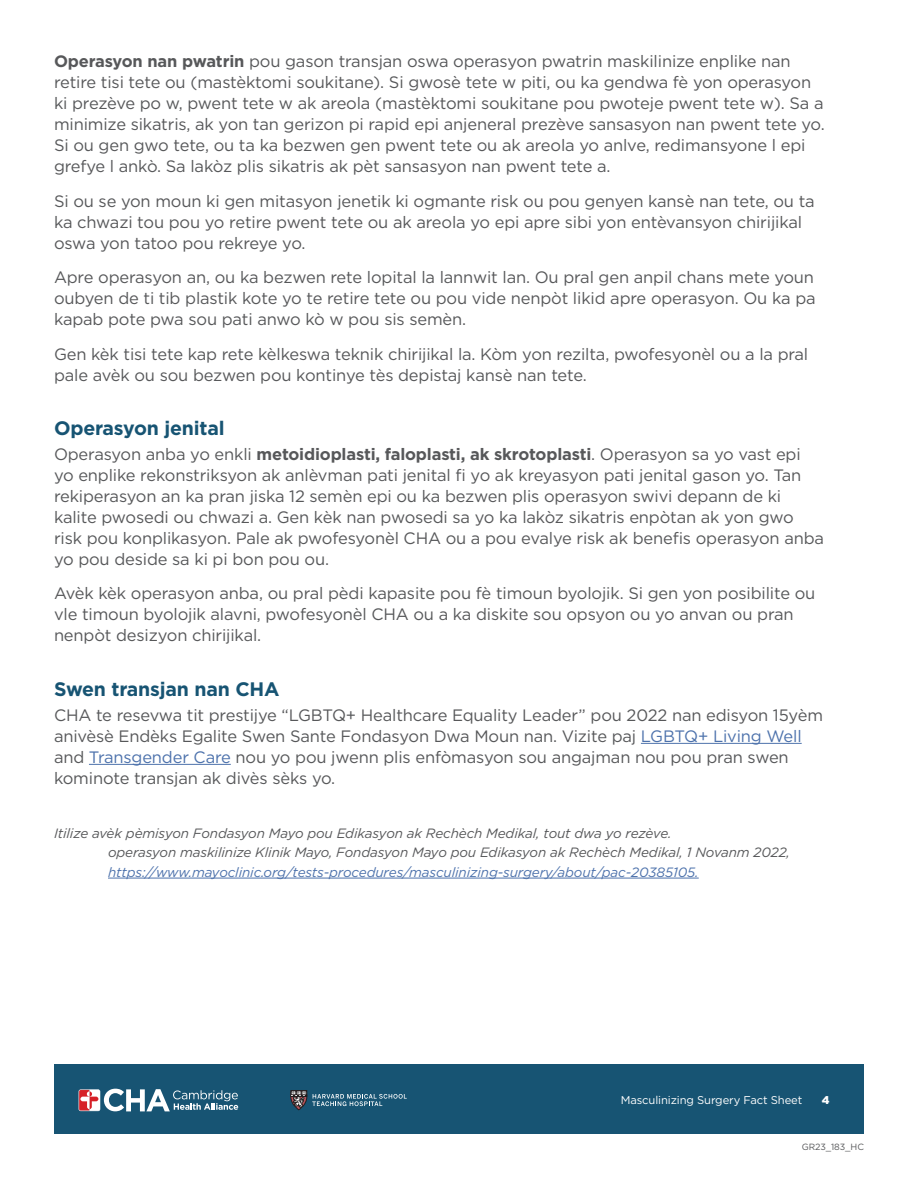
<style>
.page{position:relative;width:918px;height:1188px;background:#fff}
.page>*{position:absolute;margin:0;border:0;box-sizing:border-box;transform-origin:0 0}
.Subhead{font:700 19.5px "Gotham";letter-spacing:-.01em;color:#175473}
.Body{font:16.5px/21px "Gotham";letter-spacing:-.01em;color:#57585a}
.Body-2{font:italic 13.5px "Gotham";letter-spacing:-.01em;color:#57585a}
.Body-3{font:italic 13.5px "Gotham";letter-spacing:-.01em;color:#4d72ac}
.t1{font:11.25px "Gotham";letter-spacing:-.01em;color:#fff}
.t2{font:900 11.25px "Gotham";color:#fff}
.Body-4{font:9px "Gotham";letter-spacing:-.01em;color:#57585a}
.s1{font-weight:700}
.s2{color:#4d72ac}
</style>
<div class="page">
<div style="left:54px;top:1065px;width:810px;height:69px;background:#175473"></div>
<svg style="left:79px;top:1089px;width:159px;height:22px"></svg>
<svg style="left:291px;top:1090px;width:116px;height:20px"></svg>
<hr style="left:641px;top:743px;width:161px;height:1px;background:#4d72ac">
<hr style="left:89px;top:764px;width:142px;height:1px;background:#4d72ac">
<hr style="left:108px;top:878px;width:591px;height:1px;background:#4d72ac">
<p class="Body" style="left:54px;top:51px;width:772px"><span class="s1">Operasyon nan pwatrin</span> pou gason transjan oswa operasyon pwatrin maskilinize enplike nan retire tisi tete ou (mastèktomi soukitane). Si gwosè tete w piti, ou ka gendwa fè yon operasyon ki prezève po w, pwent tete w ak areola (mastèktomi soukitane pou pwoteje pwent tete w). Sa a minimize sikatris, ak yon tan gerizon pi rapid epi anjeneral prezève sansasyon nan pwent tete yo.<br>Si ou gen gwo tete, ou ta ka bezwen gen pwent tete ou ak areola yo anlve, redimansyone l epi grefye l ankò. Sa lakòz plis sikatris ak pèt sansasyon nan pwent tete a.</p>
<p class="Body" style="left:54px;top:190px;width:762px">Si ou se yon moun ki gen mitasyon jenetik ki ogmante risk ou pou genyen kansè nan tete, ou ta ka chwazi tou pou yo retire pwent tete ou ak areola yo epi apre sibi yon entèvansyon chirijikal oswa yon tatoo pou rekreye yo.</p>
<p class="Body" style="left:54px;top:267px;width:763px;text-align:justify">Apre operasyon an, ou ka bezwen rete lopital la lannwit lan. Ou pral gen anpil chans mete youn oubyen de ti tib plastik kote yo te retire tete ou pou vide nenpòt likid apre operasyon. Ou ka pa kapab pote pwa sou pati anwo kò w pou sis semèn.</p>
<p class="Body" style="left:54px;top:343px;width:756px">Gen kèk tisi tete kap rete kèlkeswa teknik chirijikal la. Kòm yon rezilta, pwofesyonèl ou a la pral pale avèk ou sou bezwen pou kontinye tès depistaj kansè nan tete.</p>
<p class="Subhead" style="left:54px;top:416px;width:172px">Operasyon jenital</p>
<p class="Body" style="left:54px;top:443px;width:772px">Operasyon anba yo enkli <span class="s1">metoidioplasti, faloplasti, ak skrotoplasti</span>. Operasyon sa yo vast epi yo enplike rekonstriksyon ak anlèvman pati jenital fi yo ak kreyasyon pati jenital gason yo. Tan rekiperasyon an ka pran jiska 12 semèn epi ou ka bezwen plis operasyon swivi depann de ki kalite pwosedi ou chwazi a. Gen kèk nan pwosedi sa yo ka lakòz sikatris enpòtan ak yon gwo risk pou konplikasyon. Pale ak pwofesyonèl CHA ou a pou evalye risk ak benefis operasyon anba yo pou deside sa ki pi bon pou ou.</p>
<p class="Body" style="left:54px;top:583px;width:763px">Avèk kèk operasyon anba, ou pral pèdi kapasite pou fè timoun byolojik. Si gen yon posibilite ou vle timoun byolojik alavni, pwofesyonèl CHA ou a ka diskite sou opsyon ou yo anvan ou pran nenpòt desizyon chirijikal.</p>
<p class="Subhead" style="left:54px;top:676px;width:227px">Swen transjan nan CHA</p>
<p class="Body" style="left:54px;top:704px;width:771px">CHA te resevwa tit prestijye “LGBTQ+ Healthcare Equality Leader” pou 2022 nan edisyon 15yèm anivèsè Endèks Egalite Swen Sante Fondasyon Dwa Moun nan. Vizite paj <span class="s2">LGBTQ+ Living Well </span>and <span class="s2">Transgender Care</span> nou yo pou jwenn plis enfòmasyon sou angajman nou pou pran swen kominote transjan ak divès sèks yo.</p>
<p class="Body-2" style="left:54px;top:824px;width:619px">Itilize avèk pèmisyon Fondasyon Mayo pou Edikasyon ak Rechèch Medikal, tout dwa yo rezève.</p>
<p class="Body-2" style="left:108px;top:844px;width:684px">operasyon maskilinize Klinik Mayo, Fondasyon Mayo pou Edikasyon ak Rechèch Medikal, 1 Novanm 2022,</p>
<p class="Body-3" style="left:108px;top:863px;width:592px">https://www.mayoclinic.org/tests-procedures/masculinizing-surgery/about/pac-20385105.</p>
<p class="t1" style="left:621px;top:1093px;width:183px">Masculinizing Surgery Fact Sheet</p>
<p class="t2" style="left:822px;top:1092px;width:9px">4</p>
<p class="Body-4" style="left:802px;top:1141px;width:64px">GR23_183_HC</p>
</div>
